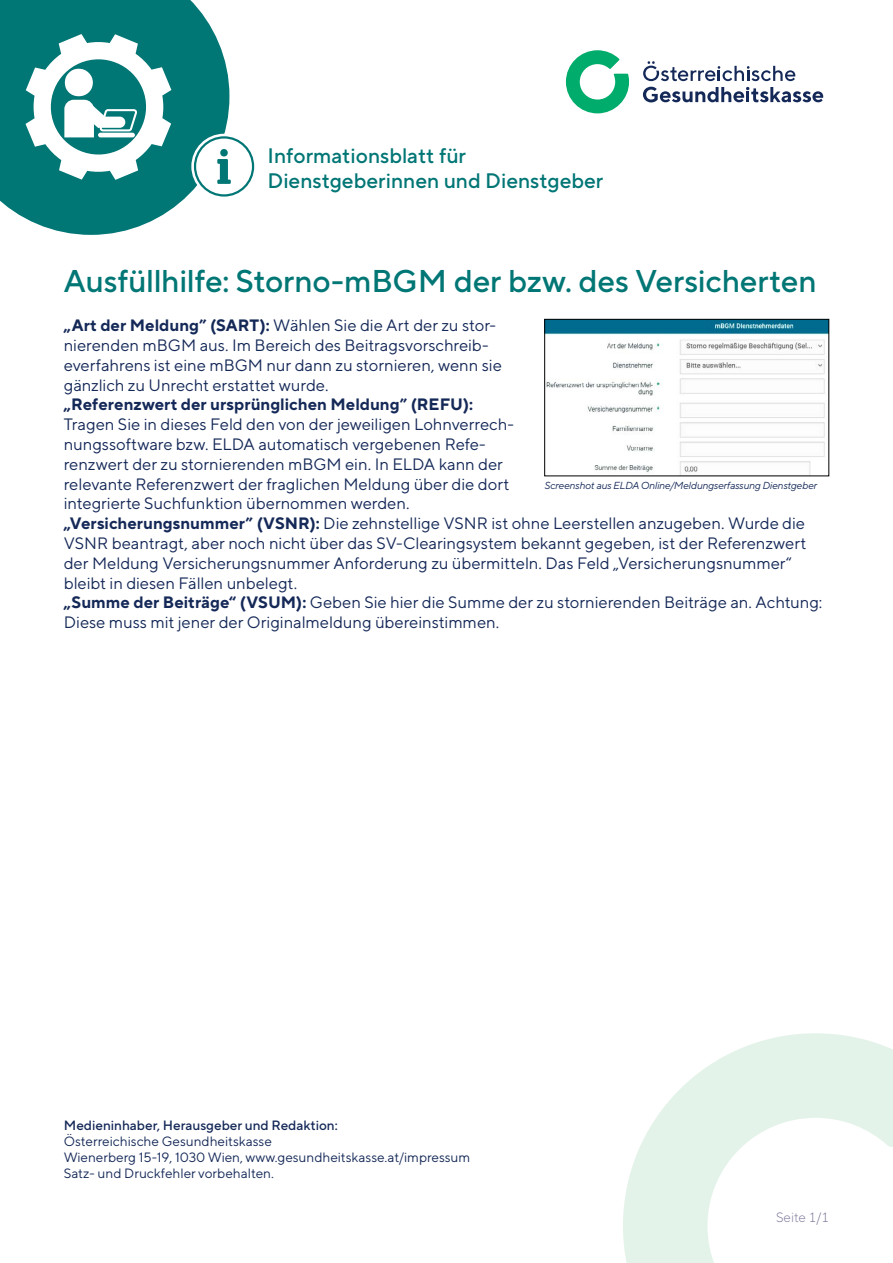
<style>
.page{position:relative;width:893px;height:1263px;background:#fff}
.page>*{position:absolute;margin:0;border:0;box-sizing:border-box;transform-origin:0 0}
.Ueberschrift{font:500 31.5px "TT Norms Pro";letter-spacing:-.005em;color:#007675}
.t1{font:500 21px/25.2px "TT Norms Pro";color:#007675}
.Lauftext{font:16.5px/19.8px "TT Norms Pro";color:#152958}
.Impressum_Impressum-LT{font:13.5px "TT Norms Pro";color:#152958}
.Impressum_Impressum-HL{font:500 13.5px "TT Norms Pro";color:#152958}
.t2{font:300 13.5px "TT Norms Pro";color:#7a7497}
.t3{font:italic 10.2px "TT Norms Pro";letter-spacing:-.02em;color:#152958}
.s1{font-weight:700}
</style>
<div class="page">
<svg style="left:0;top:0;width:229px;height:235px;fill:#007675"></svg>
<svg style="left:26px;top:34px;width:145px;height:146px"></svg>
<svg style="left:623px;top:1033px;width:270px;height:230px"></svg>
<svg style="left:566px;top:50px;width:63px;height:63px"></svg>
<svg style="left:643px;top:87px;width:180px;height:15px"></svg>
<svg style="left:643px;top:61px;width:152px;height:20px"></svg>
<div style="left:191px;top:134px;width:66px;height:65px;border:4px solid #fff;border-radius:50%"></div>
<div style="left:195px;top:137px;width:58px;height:58px;background:#fff;border-radius:50%"></div>
<div style="left:194px;top:136px;width:60px;height:61px;border:2px solid #007675;border-radius:50%"></div>
<svg style="left:217px;top:149px;width:14px;height:35px"></svg>
<img style="left:546px;top:321px;width:281px;height:153px">
<div style="left:544px;top:319px;width:285px;height:157px;border:1px solid #000"></div>
<p class="t1" style="left:268px;top:142px;width:337px">Informationsblatt für<br>Dienstgeberinnen und Dienstgeber</p>
<h1 class="Ueberschrift" style="left:64px;top:260px;width:754px">Ausfüllhilfe: Storno-mBGM der bzw. des Versicherten</h1>
<p class="Lauftext" style="left:64px;top:315px;width:440px"><span class="s1">„Art der Meldung” (SART):</span> Wählen Sie die Art der zu stor&shy;nierenden mBGM aus. Im Bereich des Beitragsvorschreib&shy;everfahrens ist eine mBGM nur dann zu stornieren, wenn sie gänzlich zu Unrecht erstattet wurde.</p>
<p class="Lauftext" style="left:64px;top:394px;width:452px"><span class="s1">„Referenzwert der ursprünglichen Meldung” (REFU):<br></span>Tragen Sie in dieses Feld den von der jeweiligen Lohnverrech&shy;nungssoftware bzw. ELDA automatisch vergebenen Refe&shy;renzwert der zu stornierenden mBGM ein. In ELDA kann der relevante Referenzwert der fraglichen Meldung über die dort integrierte Suchfunktion übernommen werden.</p>
<p class="Lauftext" style="left:64px;top:513px;width:744px"><span class="s1">„Versicherungsnummer” (VSNR):</span> Die zehnstellige VSNR ist ohne Leerstellen anzugeben. Wurde die VSNR beantragt, aber noch nicht über das SV-Clearingsystem bekannt gegeben, ist der Referenzwert der Meldung Versicherungsnummer Anforderung zu übermitteln. Das Feld „Versicherungsnummer“ bleibt in diesen Fällen unbelegt.</p>
<p class="Lauftext" style="left:64px;top:592px;width:760px"><span class="s1">„Summe der Beiträge“ (VSUM):</span> Geben Sie hier die Summe der zu stornierenden Beiträge an. Achtung:<br>Diese muss mit jener der Originalmeldung übereinstimmen.</p>
<p class="t3" style="left:544px;top:479px;width:274px">Screenshot aus ELDA Online/Meldungserfassung Dienstgeber</p>
<h1 class="Impressum_Impressum-HL" style="left:64px;top:1116px;width:275px">Medieninhaber, Herausgeber und Redaktion:</h1>
<p class="Impressum_Impressum-LT" style="left:64px;top:1133px;width:210px">Österreichische Gesundheitskasse</p>
<p class="Impressum_Impressum-LT" style="left:64px;top:1149px;width:408px">Wienerberg 15-19, 1030 Wien, www.gesundheitskasse.at/impressum</p>
<p class="Impressum_Impressum-LT" style="left:64px;top:1165px;width:212px">Satz- und Druckfehler vorbehalten.</p>
<p class="t2" style="left:776px;top:1209px;width:55px">Seite 1/1</p>
</div>
